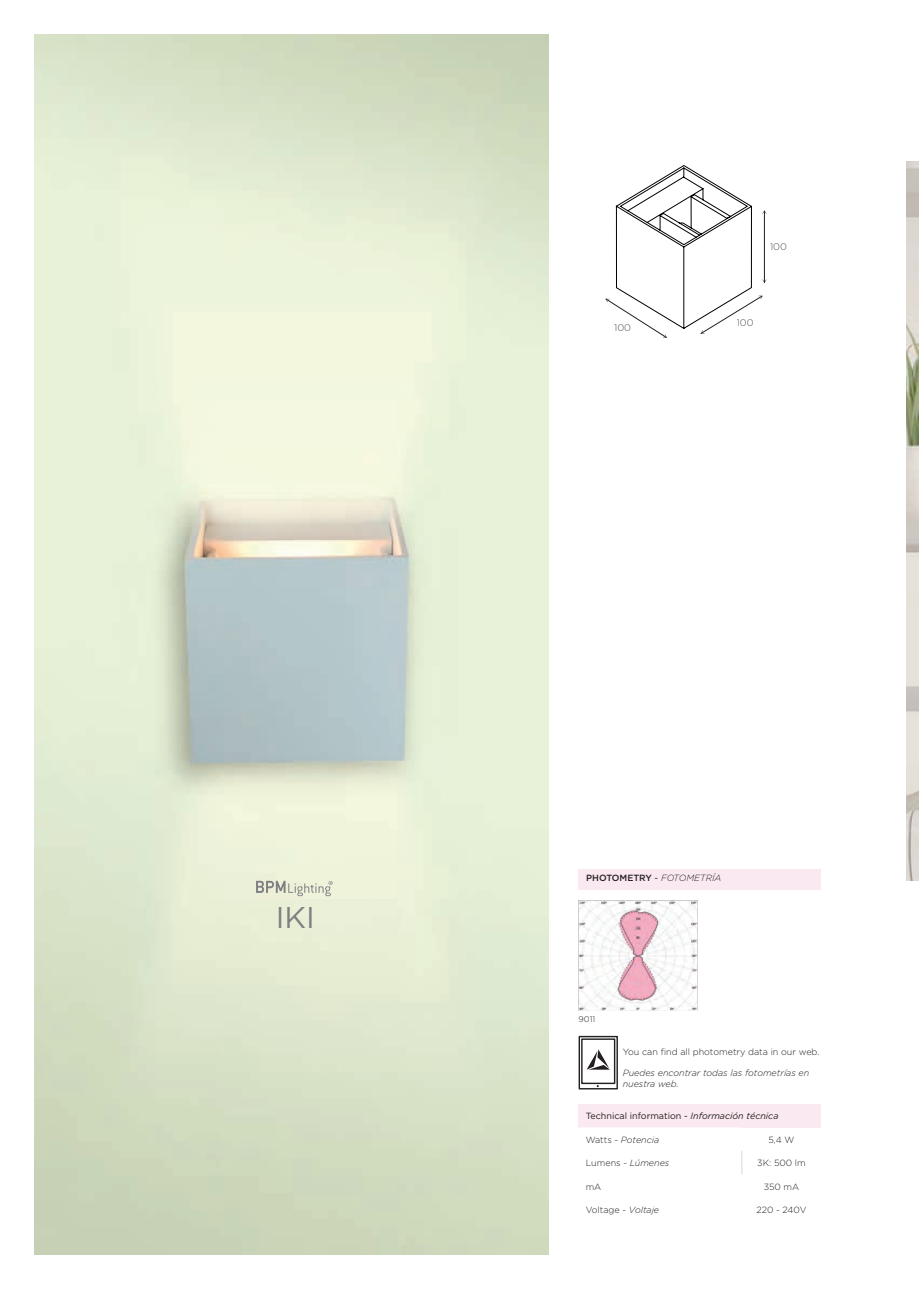
<style>
.page{position:relative;width:919px;height:1289px;background:#fff}
.page>*{position:absolute;margin:0;border:0;box-sizing:border-box;transform-origin:0 0}
.NOMBRE_PRODUCTO{font:30px "Gotham";color:#7d7f82}
.t1{font:300 9.6px "Gotham";color:#515151}
.ING__texto_simple{font:300 9px "Gotham";color:#231f20}
.TEX_COTAS_CROQUIS{font:italic 300 9px/10.8px "Gotham";color:#231f20}
.ING__texto_simple-2{font:9px "Gotham";color:#231f20}
.TEX_COTAS_CROQUIS-2{font:300 9px "Gotham";color:#231f20}
.TEXTO_BÁSICO_GENERAL{font:500 9px "Gotham";color:#231f20}
.ING__texto_simple-3{font:italic 300 9px "Gotham";color:#231f20}
.TEX_COTAS_CROQUIS-3{font:300 8.25px "Gotham";color:#231f20}
.s1{font-weight:400}
.s2{font-weight:300;font-style:italic}
.s3{font-style:italic}
.s4{font-style:normal}
</style>
<div class="page">
<img style="left:906px;top:162px;width:12px;height:718px">
<div style="left:578px;top:868px;width:243px;height:21px;background:#fae9f0"></div>
<img style="left:578px;top:900px;width:119px;height:110px">
<svg style="left:578px;top:1035px;width:40px;height:55px"></svg>
<img style="left:34px;top:34px;width:514px;height:1220px">
<svg style="left:256px;top:880px;width:76px;height:16px"></svg>
<div style="left:578px;top:1103px;width:243px;height:24px;background:#fae9f0"></div>
<svg style="left:605px;top:165px;width:161px;height:173px"></svg>
<p class="NOMBRE_PRODUCTO" style="left:276px;top:897px;width:41px">IKI</p>
<p class="t1" style="left:614px;top:322px;width:18px">100</p>
<p class="t1" style="left:770px;top:240px;width:18px">100</p>
<p class="t1" style="left:736px;top:316px;width:18px">100</p>
<p class="TEXTO_BÁSICO_GENERAL" style="left:586px;top:872px;width:137px">PHOTOMETRY <span class="s1">-</span> <span class="s2">FOTOMETRÍA</span></p>
<p class="TEX_COTAS_CROQUIS-3" style="left:578px;top:1013px;width:18px">9011</p>
<p class="TEX_COTAS_CROQUIS-2" style="left:622px;top:1046px;width:198px">You can find all photometry data in our web.</p>
<p class="TEX_COTAS_CROQUIS" style="left:622px;top:1066px;width:188px">Puedes encontrar todas las fotometrías en nuestra web.</p>
<p class="ING__texto_simple-2" style="left:585px;top:1110px;width:194px">Technical information - <span class="s3">Información técnica</span></p>
<p class="ING__texto_simple-3" style="left:585px;top:1133px;width:75px"><span class="s4">Watts -</span> Potencia</p>
<p class="ING__texto_simple" style="left:768px;top:1133px;width:28px">5,4 W</p>
<p class="ING__texto_simple" style="left:585px;top:1157px;width:85px">Lumens - <span class="s3">Lúmenes</span></p>
<p class="ING__texto_simple" style="left:757px;top:1157px;width:50px">3K: 500 lm</p>
<p class="ING__texto_simple" style="left:585px;top:1180px;width:17px">mA</p>
<p class="ING__texto_simple" style="left:763px;top:1180px;width:37px">350 mA</p>
<p class="ING__texto_simple" style="left:585px;top:1203px;width:75px">Voltage - <span class="s3">Voltaje</span></p>
<p class="ING__texto_simple" style="left:756px;top:1203px;width:52px">220 - 240V</p>
</div>
